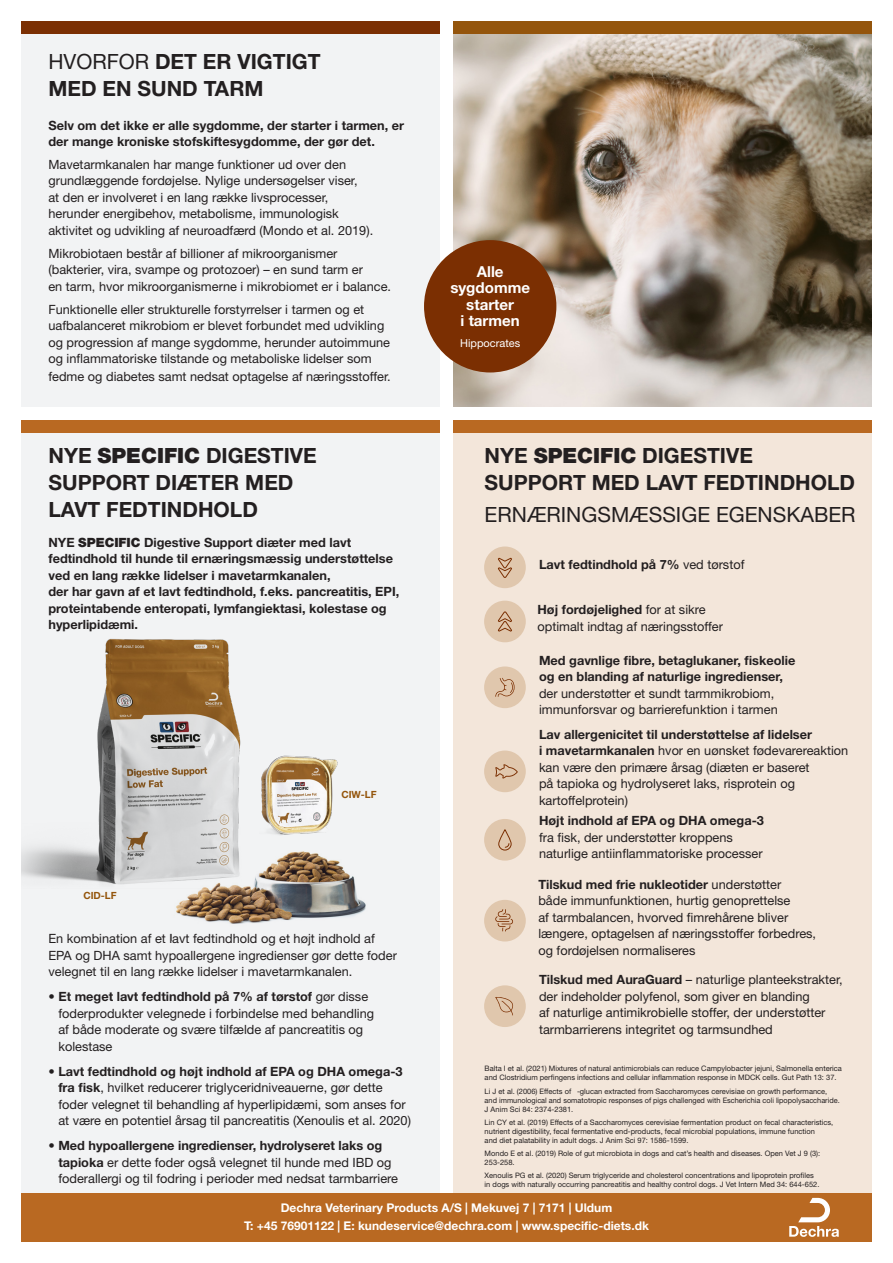
<style>
.page{position:relative;width:893px;height:1263px;background:#fff}
.page>*{position:absolute;margin:0;border:0;box-sizing:border-box;transform-origin:0 0}
.t1{font:700 21px/27px "Helvetica Neue LT Std";color:#231f20}
.t2{font:21px "Helvetica Neue LT Std";color:#231f20}
.t3{font:700 15.15px/16.5px "Helvetica Neue LT Std";color:#fff;text-align:center}
.t4{font:12.75px/16.5px "Helvetica Neue LT Std";color:#231f20}
.t5{font:700 12.75px/16.5px "Helvetica Neue LT Std";color:#231f20}
.t6{font:700 12px/18px "Helvetica Neue LT Std";color:#fff;text-align:center}
.t7{font:10.95px "Helvetica Neue LT Std";color:#fff}
.t8{font:700 9.9px "Helvetica Neue LT Std";color:#94550c}
.t9{font:7.5px/9px "Helvetica Neue LT Std";color:#231f20}
.s1{font-weight:400}
.s2{font-weight:900}
.s3{font-weight:700}
</style>
<div class="page">
<div style="left:21px;top:21px;width:851px;height:1221px;background:#f2f3f4"></div>
<div style="left:447px;top:432px;width:425px;height:810px;background:#f3e6da"></div>
<div style="left:446px;top:21px;width:426px;height:13px;background:#94550c"></div>
<div style="left:21px;top:21px;width:425px;height:13px;background:#7b2f02"></div>
<img style="left:453px;top:34px;width:419px;height:373px">
<div style="left:21px;top:407px;width:861px;height:13px;background:#fff"></div>
<img style="left:21px;top:638px;width:220px;height:246px">
<div style="left:447px;top:420px;width:425px;height:12px;background:#b96922"></div>
<div style="left:21px;top:420px;width:426px;height:12px;background:#b96922"></div>
<img style="left:171px;top:839px;width:195px;height:85px">
<div style="left:484px;top:985px;width:42px;height:42px;background:#e0c7ad;border-radius:50%"></div>
<svg style="left:495px;top:997px;width:18px;height:18px"></svg>
<div style="left:484px;top:900px;width:42px;height:41px;background:#e0c7ad;border-radius:50%"></div>
<svg style="left:495px;top:909px;width:18px;height:22px"></svg>
<div style="left:484px;top:666px;width:42px;height:42px;background:#e0c7ad;border-radius:50%"></div>
<svg style="left:495px;top:678px;width:19px;height:19px"></svg>
<div style="left:484px;top:819px;width:42px;height:42px;background:#e0c7ad;border-radius:50%"></div>
<svg style="left:498px;top:830px;width:14px;height:21px"></svg>
<div style="left:484px;top:750px;width:42px;height:42px;background:#e0c7ad;border-radius:50%"></div>
<svg style="left:495px;top:764px;width:23px;height:14px"></svg>
<div style="left:484px;top:546px;width:42px;height:42px;background:#e0c7ad;border-radius:50%"></div>
<svg style="left:498px;top:558px;width:14px;height:20px"></svg>
<div style="left:484px;top:601px;width:42px;height:41px;background:#e0c7ad;border-radius:50%"></div>
<svg style="left:497px;top:612px;width:15px;height:19px"></svg>
<div style="left:440px;top:9px;width:13px;height:1239px;background:#fff"></div>
<div style="left:424px;top:240px;width:132px;height:132px;background:#7b2f02;border-radius:50%"></div>
<img style="left:251px;top:755px;width:97px;height:87px">
<div style="left:21px;top:1193px;width:851px;height:49px;background:#b96922"></div>
<svg style="left:789px;top:1198px;width:50px;height:39px"></svg>
<p class="t1" style="left:48px;top:48px;width:274px"><span class="s1">HVORFOR</span> DET ER VIGTIGT<br>MED EN SUND TARM</p>
<p class="t5" style="left:48px;top:116px;width:357px">Selv om det ikke er alle sygdomme, der starter i tarmen, er der mange kroniske stofskiftesygdomme, der gør det.</p>
<p class="t4" style="left:48px;top:156px;width:326px">Mavetarmkanalen har mange funktioner ud over den grundlæggende fordøjelse. Nylige undersøgelser viser,<br>at den er involveret i en lang række livsprocesser, herunder energibehov, metabolisme, immunologisk aktivitet og udvikling af neuroadfærd (Mondo et al. 2019).</p>
<p class="t4" style="left:48px;top:245px;width:344px">Mikrobiotaen består af billioner af mikroorganismer (bakterier, vira, svampe og protozoer) – en sund tarm er<br>en tarm, hvor mikroorganismerne i mikrobiomet er i balance.</p>
<p class="t4" style="left:48px;top:301px;width:343px">Funktionelle eller strukturelle forstyrrelser i tarmen og et uafbalanceret mikrobiom er blevet forbundet med udvikling og progression af mange sygdomme, herunder autoimmune og inflammatoriske tilstande og metaboliske lidelser som</p>
<p class="t4" style="left:48px;top:368px;width:344px">fedme og diabetes samt nedsat optagelse af næringsstoffer.</p>
<p class="t1" style="left:48px;top:442px;width:270px">NYE <span class="s2">SPECIFIC</span> DIGESTIVE<br>SUPPORT DIÆTER MED<br>LAVT FEDTINDHOLD</p>
<p class="t5" style="left:48px;top:533px;width:352px">NYE <span class="s2">SPECIFIC</span> Digestive Support diæter med lavt fedtindhold til hunde til ernæringsmæssig understøttelse ved en lang række lidelser i mavetarmkanalen,<br>der har gavn af et lavt fedtindhold, f.eks. pancreatitis, EPI, proteintabende enteropati, lymfangiektasi, kolestase og hyperlipidæmi.</p>
<p class="t8" style="left:83px;top:889px;width:35px">CID-LF</p>
<p class="t8" style="left:341px;top:788px;width:37px">CIW-LF</p>
<p class="t4" style="left:48px;top:930px;width:350px">En kombination af et lavt fedtindhold og et højt indhold af<br>EPA og DHA samt hypoallergene ingredienser gør dette foder velegnet til en lang række lidelser i mavetarmkanalen.</p>
<p class="t4" style="left:58px;top:988px;width:317px;text-indent:-10px"><span class="s3">• Et meget lavt fedtindhold på 7% af tørstof</span> gør disse foderprodukter velegnede i forbindelse med behandling af både moderate og svære tilfælde af pancreatitis og kolestase</p>
<p class="t4" style="left:58px;top:1063px;width:354px;text-indent:-10px"><span class="s3">• Lavt fedtindhold og højt indhold af EPA og DHA omega-3 fra fisk</span>, hvilket reducerer triglyceridniveauerne, gør dette foder velegnet til behandling af hyperlipidæmi, som anses for at være en potentiel årsag til pancreatitis (Xenoulis et al. 2020)</p>
<p class="t4" style="left:58px;top:1137px;width:341px;text-indent:-10px"><span class="s3">• Med hypoallergene ingredienser, hydrolyseret laks og tapioka</span> er dette foder også velegnet til hunde med IBD og foderallergi og til fodring i perioder med nedsat tarmbarriere</p>
<p class="t3" style="left:450px;top:263px;width:81px">Alle sygdomme starter<br>i tarmen</p>
<p class="t7" style="left:460px;top:336px;width:62px">Hippocrates</p>
<p class="t1" style="left:485px;top:442px;width:372px">NYE <span class="s2">SPECIFIC</span> DIGESTIVE<br>SUPPORT MED LAVT FEDTINDHOLD</p>
<p class="t2" style="left:485px;top:502px;width:372px">ERNÆRINGSMÆSSIGE EGENSKABER</p>
<p class="t5" style="left:539px;top:556px;width:207px">Lavt fedtindhold på 7% <span class="s1">ved tørstof</span></p>
<p class="t4" style="left:537px;top:601px;width:187px"><span class="s3">Høj fordøjelighed</span> for at sikre optimalt indtag af næringsstoffer</p>
<p class="t5" style="left:539px;top:651px;width:258px">Med gavnlige fibre, betaglukaner, fiskeolie og en blanding af naturlige ingredienser, <span class="s1">der understøtter et sundt tarmmikrobiom, immunforsvar og barrierefunktion i tarmen</span></p>
<p class="t4" style="left:539px;top:726px;width:311px"><span class="s3">Lav allergenicitet til understøttelse af lidelser<br>i mavetarmkanalen</span> hvor en uønsket fødevarereaktion kan være den primære årsag (diæten er baseret<br>på tapioka og hydrolyseret laks, risprotein og kartoffelprotein)</p>
<p class="t4" style="left:539px;top:812px;width:226px"><span class="s3">Højt indhold af EPA og DHA omega-3 </span>fra fisk, der understøtter kroppens naturlige antiinflammatoriske processer</p>
<p class="t4" style="left:538px;top:875px;width:279px"><span class="s3">Tilskud med frie nukleotider</span> understøtter<br>både immunfunktionen, hurtig genoprettelse<br>af tarmbalancen, hvorved fimrehårene bliver længere, optagelsen af næringsstoffer forbedres, og fordøjelsen normaliseres</p>
<p class="t4" style="left:539px;top:971px;width:305px"><span class="s3">Tilskud med AuraGuard</span> – naturlige planteekstrakter, der indeholder polyfenol, som giver en blanding<br>af naturlige antimikrobielle stoffer, der understøtter tarmbarrierens integritet og tarmsundhed</p>
<p class="t9" style="left:485px;top:1064px;width:359px">Balta I et al. (2021) Mixtures of natural antimicrobials can reduce Campylobacter jejuni, Salmonella enterica and Clostridium perfingens infections and cellular inflammation response in MDCK cells. Gut Path 13: 37.</p>
<p class="t9" style="left:485px;top:1086px;width:357px">Li J et al. (2006) Effects of β-glucan extracted from Saccharomyces cerevisiae on growth performance, and immunological and somatotropic responses of pigs challenged with Escherichia coli lipopolysaccharide.<br>J Anim Sci 84: 2374-2381.</p>
<p class="t9" style="left:485px;top:1117px;width:350px">Lin CY et al. (2019) Effects of a Saccharomyces cerevisiae fermentation product on fecal characteristics, nutrient digestibility, fecal fermentative end-products, fecal microbial populations, immune function<br>and diet palatability in adult dogs. J Anim Sci 97: 1586-1599.</p>
<p class="t9" style="left:485px;top:1149px;width:337px">Mondo E et al. (2019) Role of gut microbiota in dogs and cat’s health and diseases. Open Vet J 9 (3):<br>253-258.</p>
<p class="t9" style="left:485px;top:1171px;width:336px">Xenoulis PG et al. (2020) Serum triglyceride and cholesterol concentrations and lipoprotein profiles in dogs with naturally occurring pancreatitis and healthy control dogs. J Vet Intern Med 34: 644-652.</p>
<p class="t6" style="left:244px;top:1199px;width:406px">Dechra Veterinary Products A/S | Mekuvej 7 | 7171 | Uldum<br>T: +45 76901122 | E: kundeservice@dechra.com | www.specific-diets.dk</p>
</div>
